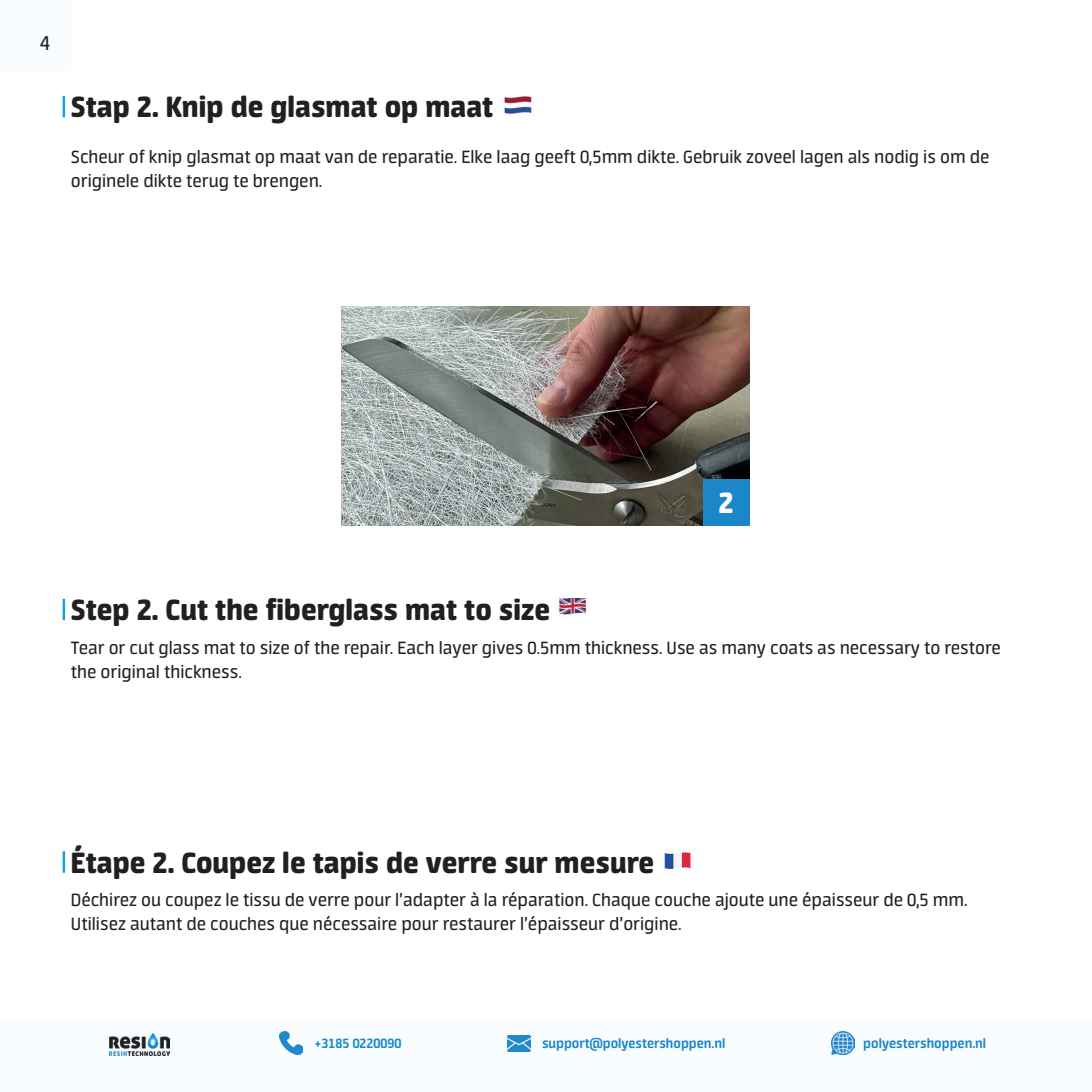
<style>
.page{position:relative;width:1092px;height:1092px;background:#fff}
.page>*{position:absolute;margin:0;border:0;box-sizing:border-box;transform-origin:0 0}
.t1{font:800 32.5px "Neuron";color:#231f20}
.t2{font:800 32.5px "Neuron";color:#fff}
.t3{font:22.5px "Neuron";color:#231f20}
.t4{font:20px/24px "Neuron";color:#231f20}
.t5{font:700 15px "Neuron";color:#1b87c9}
</style>
<div class="page">
<div style="left:0;top:0;width:71px;height:71px;background:#f8fcfe"></div>
<img style="left:109px;top:1033px;width:61px;height:22px">
<img style="left:280px;top:1031px;width:22px;height:23px">
<img style="left:508px;top:1035px;width:22px;height:16px">
<img style="left:831px;top:1031px;width:23px;height:23px">
<img style="left:504px;top:96px;width:28px;height:18px">
<hr style="left:63px;top:96px;width:2px;height:21px;background:#0fa2dd">
<img style="left:558px;top:598px;width:29px;height:17px">
<hr style="left:63px;top:598px;width:2px;height:22px;background:#0fa2dd">
<img style="left:664px;top:852px;width:27px;height:17px">
<hr style="left:63px;top:851px;width:2px;height:21px;background:#0fa2dd">
<img style="left:341px;top:306px;width:408px;height:220px">
<div style="left:702px;top:479px;width:47px;height:47px;background:#1b87c9"></div>
<p class="t3" style="left:40px;top:31px;width:12px">4</p>
<h1 class="t1" style="left:71px;top:88px;width:424px">Stap 2. Knip de glasmat op maat</h1>
<p class="t4" style="left:71px;top:145px;width:919px">Scheur of knip glasmat op maat van de reparatie. Elke laag geeft 0,5mm dikte. Gebruik zoveel lagen als nodig is om de originele dikte terug te brengen.</p>
<h1 class="t1" style="left:71px;top:590px;width:480px">Step 2. Cut the fiberglass mat to size</h1>
<h1 class="t2" style="left:718px;top:484px;width:17px">2</h1>
<p class="t4" style="left:71px;top:635px;width:931px">Tear or cut glass mat to size of the repair. Each layer gives 0.5mm thickness. Use as many coats as necessary to restore the original thickness.</p>
<h1 class="t1" style="left:71px;top:843px;width:584px">Étape 2. Coupez le tapis de verre sur mesure</h1>
<p class="t4" style="left:71px;top:888px;width:898px">Déchirez ou coupez le tissu de verre pour l’adapter à la réparation. Chaque couche ajoute une épaisseur de 0,5 mm.<br>Utilisez autant de couches que nécessaire pour restaurer l’épaisseur d’origine.</p>
<p class="t5" style="left:314px;top:1034px;width:88px">+3185 0220090</p>
<p class="t5" style="left:542px;top:1034px;width:185px">support@polyestershoppen.nl</p>
<p class="t5" style="left:863px;top:1034px;width:124px">polyestershoppen.nl</p>
</div>
